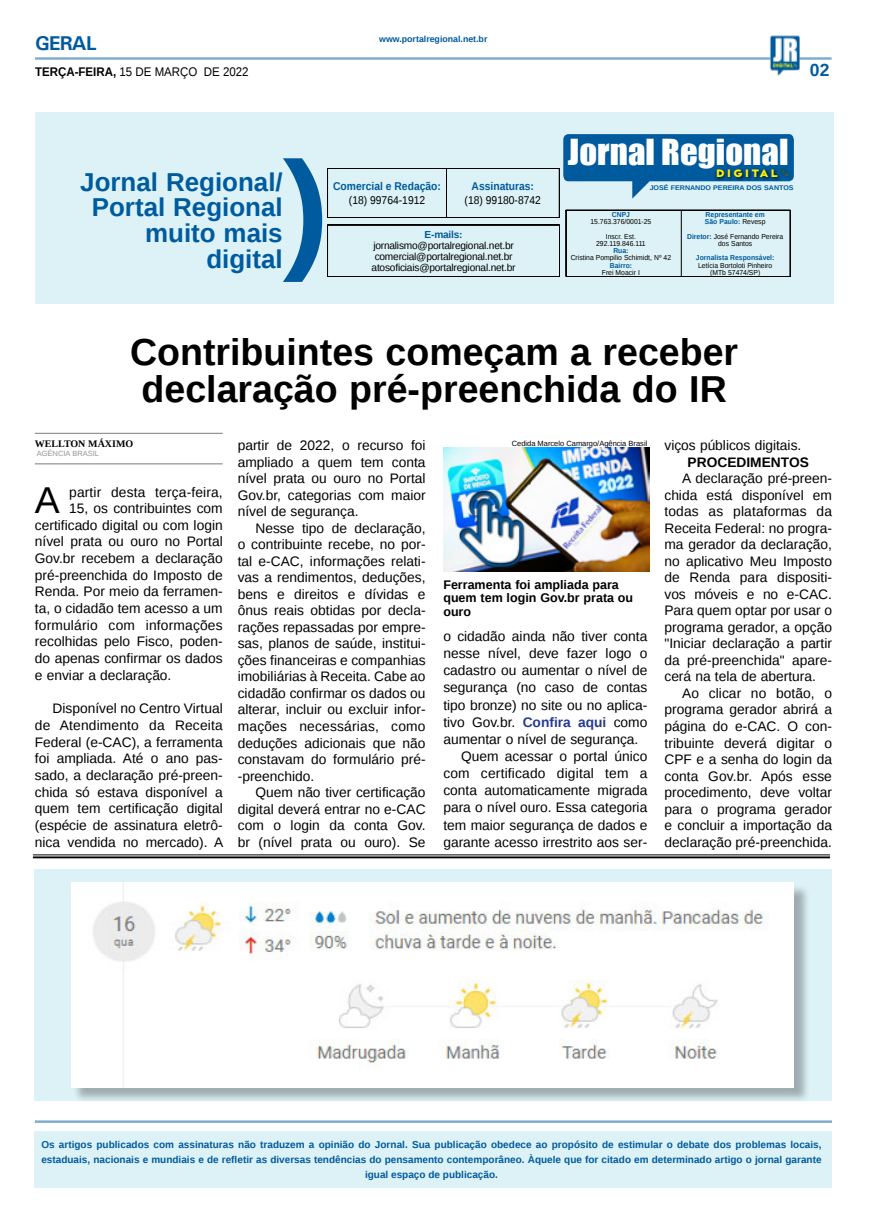
<style>
.page{position:relative;width:869px;height:1223px;background:#fff}
.page>*{position:absolute;margin:0;border:0;box-sizing:border-box;transform-origin:0 0}
.TÍTULO{font:700 37.5px/37.5px "Liberation Sans";color:#000;text-align:center}
.MATÉRIA{font:37.38px "Liberation Sans";color:#000}
.t1{font:33px "Impact";color:#fff;scale:1.05 1}
.TÍTULO-2{font:700 25.88px/26px "Liberation Sans";color:#005b9e;text-align:right}
.TITULO_PG{font:700 20px "Univers";letter-spacing:-.04em;color:#005a9e}
.TÍTULO-3{font:700 17.5px "Liberation Sans";color:#005a9e}
.MATÉRIA-2{font:13.75px/16.5px "Liberation Sans";color:#000;text-align:justify}
.MATÉRIA-3{font:700 13.75px "Liberation Sans";color:#000}
.LEGENDA{font:700 12.5px/13.8px "Liberation Sans";color:#000}
.DATA_PG{font:12.5px "Liberation Sans";color:#000;scale:.92 1}
.t2{font:700 11.25px "Liberation Sans";color:#005b9e;scale:.92 1}
.t3{font:11.25px "Liberation Sans";color:#000;scale:.92 1}
.t4{font:800 11.12px "Neufreit";letter-spacing:.23em;color:#fff200;scale:1.08 1}
.MATÉRIA-4{font:10.12px "Liberation Sans";letter-spacing:-.02em;color:#000}
.MATÉRIA-5{font:700 10.12px "Liberation Sans";letter-spacing:-.02em;color:#005b9e}
.Jr_Legenda{font:700 10px/14.6px "Liberation Sans";color:#005b9e;text-align:center}
.CRÉDITO_NOME{font:700 10px "Liberation Serif";color:#000}
.DATA_PG-2{font:700 8.75px "Liberation Sans";color:#005a9e}
.CRÉDITO_FOTO{font:7.5px "Liberation Sans";color:#000}
.CRÉDITO_MATÉRIA{font:7.5px "Liberation Sans";color:#939598}
.LEGENDA-2{font:7.25px "Liberation Sans";color:#000;scale:.94 1}
.LEGENDA-3{font:700 7.25px "Liberation Sans";color:#005b9e;scale:.94 1}
.TÍTULO-4{font:700 6.75px "Liberation Sans";color:#005b9e;scale:1.05 1}
.s1{font-weight:700}
.s2{font-weight:400;color:#000}
.s3{font-weight:700;color:#005b9e}
.s4{font-weight:700;color:#253a95}
</style>
<div class="page">
<hr style="left:35px;top:57px;width:796px;height:3px;background:#005a9e">
<img style="left:769px;top:36px;width:30px;height:40px">
<div style="left:35px;top:868px;width:796px;height:232px;background:#ddf2f6"></div>
<div style="left:73px;top:884px;width:736px;height:218px;background:#000;opacity:.29"></div>
<img style="left:71px;top:882px;width:722px;height:205px">
<div style="left:35px;top:112px;width:797px;height:191px;background:#ddf2f6"></div>
<svg style="left:283px;top:134px;width:510px;height:148px"></svg>
<div style="left:35px;top:1131px;width:796px;height:56px;background:#ddf2f6"></div>
<hr style="left:35px;top:1120px;width:796px;height:2px;background:#005a9e">
<hr style="left:33px;top:854px;width:796px;height:1px;background:#000101">
<hr style="left:33px;top:856px;width:796px;height:2px;background:#000101">
<hr style="left:35px;top:433px;width:188px;height:1px;background:#939598">
<hr style="left:35px;top:463px;width:188px;height:1px;background:#939598">
<img style="left:443px;top:448px;width:206px;height:123px">
<img style="left:443px;top:484px;width:132px;height:88px">
<p class="TITULO_PG" style="left:35px;top:31px;width:63px">GERAL</p>
<p class="DATA_PG" style="left:35px;top:65px;width:233px"><span class="s1">TERÇA-FEIRA,</span> 15 DE MARÇO DE 2022</p>
<p class="TÍTULO-2" style="left:80px;top:168px;width:204px">Jornal Regional/<br>Portal Regional muito mais digital</p>
<p class="DATA_PG-2" style="left:379px;top:33px;width:110px">www.portalregional.net.br</p>
<p class="t2" style="left:333px;top:179px;width:119px">Comercial e Redação:</p>
<p class="t3" style="left:349px;top:193px;width:84px">(18) 99764-1912</p>
<p class="t2" style="left:471px;top:179px;width:69px">Assinaturas:</p>
<p class="t3" style="left:464px;top:193px;width:84px">(18) 99180-8742</p>
<p class="MATÉRIA-5" style="left:424px;top:227px;width:40px">E-mails:</p>
<p class="MATÉRIA-4" style="left:373px;top:239px;width:142px">jornalismo@portalregional.net.br</p>
<p class="MATÉRIA-4" style="left:374px;top:251px;width:139px">comercial@portalregional.net.br</p>
<p class="MATÉRIA-4" style="left:371px;top:262px;width:145px">atosoficiais@portalregional.net.br</p>
<p class="TÍTULO-3" style="left:809px;top:58px;width:21px">02</p>
<p class="t1" style="left:567px;top:127px;width:211px">Jornal Regional</p>
<p class="t4" style="left:715px;top:166px;width:58px">DIGITAL</p>
<p class="LEGENDA-3" style="left:611px;top:209px;width:21px">CNPJ</p>
<p class="LEGENDA-2" style="left:590px;top:218px;width:66px">15.763.376/0001-25</p>
<p class="LEGENDA-2" style="left:605px;top:232px;width:33px">Inscr. Est.</p>
<p class="LEGENDA-2" style="left:596px;top:239px;width:54px">292.119.846.111</p>
<p class="LEGENDA-3" style="left:613px;top:246px;width:18px">Rua:</p>
<p class="LEGENDA-2" style="left:570px;top:254px;width:108px">Cristina Pompilio Schimidt, Nº 42</p>
<p class="LEGENDA-3" style="left:609px;top:260px;width:25px">Bairro:</p>
<p class="LEGENDA-2" style="left:601px;top:268px;width:42px">Frei Moacir I</p>
<p class="TÍTULO-4" style="left:649px;top:183px;width:138px">JOSÉ FERNANDO PEREIRA DOS SANTOS</p>
<p class="LEGENDA-3" style="left:705px;top:209px;width:64px">Representante em</p>
<p class="LEGENDA-3" style="left:704px;top:217px;width:66px">São Paulo: <span class="s2">Revesp</span></p>
<p class="LEGENDA-2" style="left:686px;top:232px;width:104px"><span class="s3">Diretor:</span> José Fernando Pereira</p>
<p class="LEGENDA-2" style="left:717px;top:239px;width:38px">dos Santos</p>
<p class="LEGENDA-3" style="left:695px;top:253px;width:85px">Jornalista Responsável:</p>
<p class="LEGENDA-2" style="left:697px;top:261px;width:80px">Letícia Bortoloti Pinheiro</p>
<p class="LEGENDA-2" style="left:709px;top:268px;width:55px">(MTb 57474/SP)</p>
<p class="TÍTULO" style="left:130px;top:332px;width:609px">Contribuintes começam a receber declaração pré-preenchida do IR</p>
<p class="CRÉDITO_NOME" style="left:35px;top:437px;width:100px">WELLTON MÁXIMO</p>
<p class="CRÉDITO_MATÉRIA" style="left:37px;top:449px;width:64px">AGÊNCIA BRASIL</p>
<p class="MATÉRIA" style="left:35px;top:479px;width:26px">A</p>
<p class="MATÉRIA-2" style="left:69px;top:484px;width:155px">partir desta terça-feira,</p>
<p class="MATÉRIA-2" style="left:664px;top:438px;width:138px">viços públicos digitais.</p>
<p class="MATÉRIA-3" style="left:687px;top:452px;width:123px">PROCEDIMENTOS</p>
<p class="MATÉRIA-2" style="left:664px;top:471px;width:169px;text-indent:18px">A declaração pré-preen&shy;chida está disponível em todas as plataformas da Receita Federal: no progra&shy;ma gerador da declaração, no aplicativo Meu Imposto de Renda para dispositi&shy;vos móveis e no e-CAC.<br>Para quem optar por usar o programa gerador, a opção "Iniciar declaração a partir da pré-preenchida" apare&shy;cerá na tela de abertura.</p>
<p class="MATÉRIA-2" style="left:664px;top:685px;width:169px;text-indent:18px">Ao clicar no botão, o programa gerador abrirá a página do e-CAC. O con&shy;tribuinte deverá digitar o CPF e a senha do login da conta Gov.br. Após esse procedimento, deve voltar para o programa gerador e concluir a importação da declaração pré-preenchida.</p>
<p class="CRÉDITO_FOTO" style="left:511px;top:439px;width:137px">Cedida Marcelo Camargo/Agência Brasil</p>
<p class="MATÉRIA-2" style="left:238px;top:438px;width:189px">partir de 2022, o recurso foi ampliado a quem tem conta nível prata ou ouro no Portal Gov.br, categorias com maior nível de segurança.</p>
<p class="MATÉRIA-2" style="left:238px;top:520px;width:189px;text-indent:18px">Nesse tipo de declaração, o contribuinte recebe, no por&shy;tal e-CAC, informações relati&shy;vas a rendimentos, deduções, bens e direitos e dívidas e ônus reais obtidas por decla&shy;rações repassadas por empre&shy;sas, planos de saúde, institui&shy;ções financeiras e companhias imobiliárias à Receita. Cabe ao cidadão confirmar os dados ou alterar, incluir ou excluir infor&shy;mações necessárias, como deduções adicionais que não constavam do formulário pré--preenchido.</p>
<p class="MATÉRIA-2" style="left:238px;top:784px;width:189px;text-indent:18px">Quem não tiver certificação digital deverá entrar no e-CAC com o login da conta Gov. br (nível prata ou ouro). Se</p>
<p class="MATÉRIA-2" style="left:69px;top:500px;width:155px">15, os contribuintes com</p>
<p class="MATÉRIA-2" style="left:35px;top:517px;width:189px">certificado digital ou com login</p>
<p class="MATÉRIA-2" style="left:35px;top:534px;width:189px">nível prata ou ouro no Portal</p>
<p class="MATÉRIA-2" style="left:35px;top:550px;width:189px">Gov.br recebem a declaração</p>
<p class="MATÉRIA-2" style="left:35px;top:567px;width:189px">pré-preenchida do Imposto de</p>
<p class="MATÉRIA-2" style="left:35px;top:584px;width:189px">Renda. Por meio da ferramen-</p>
<p class="MATÉRIA-2" style="left:35px;top:600px;width:189px">ta, o cidadão tem acesso a um</p>
<p class="MATÉRIA-2" style="left:35px;top:617px;width:189px">formulário com informações</p>
<p class="MATÉRIA-2" style="left:35px;top:634px;width:189px">recolhidas pelo Fisco, poden-</p>
<p class="MATÉRIA-2" style="left:35px;top:650px;width:189px">do apenas confirmar os dados</p>
<p class="MATÉRIA-2" style="left:35px;top:667px;width:138px">e enviar a declaração.</p>
<p class="MATÉRIA-2" style="left:35px;top:700px;width:190px;text-indent:18px">Disponível no Centro Virtual de Atendimento da Receita Federal (e-CAC), a ferramenta foi ampliada. Até o ano pas&shy;sado, a declaração pré-preen&shy;chida só estava disponível a quem tem certificação digital (espécie de assinatura eletrô&shy;nica vendida no mercado). A</p>
<p class="LEGENDA" style="left:443px;top:577px;width:191px">Ferramenta foi ampliada para quem tem login Gov.br prata ou ouro</p>
<p class="MATÉRIA-2" style="left:443px;top:628px;width:205px;line-height:17.1px">o cidadão ainda não tiver conta nesse nível, deve fazer logo o cadastro ou aumentar o nível de segurança (no caso de contas tipo bronze) no site ou no aplica&shy;tivo Gov.br. <span class="s4">Confira aqui</span> como aumentar o nível de segurança.</p>
<p class="MATÉRIA-2" style="left:443px;top:748px;width:205px;line-height:17.1px;text-indent:18px">Quem acessar o portal único com certificado digital tem a conta automaticamente migrada para o nível ouro. Essa categoria tem maior segurança de dados e garante acesso irrestrito aos ser-</p>
<p class="Jr_Legenda" style="left:41px;top:1137px;width:781px">Os artigos publicados com assinaturas não traduzem a opinião do Jornal. Sua publicação obedece ao propósito de estimular o debate dos problemas locais, estaduais, nacionais e mundiais e de refletir as diversas tendências do pensamento contemporâneo. Àquele que for citado em determinado artigo o jornal garante igual espaço de publicação.</p>
</div>
